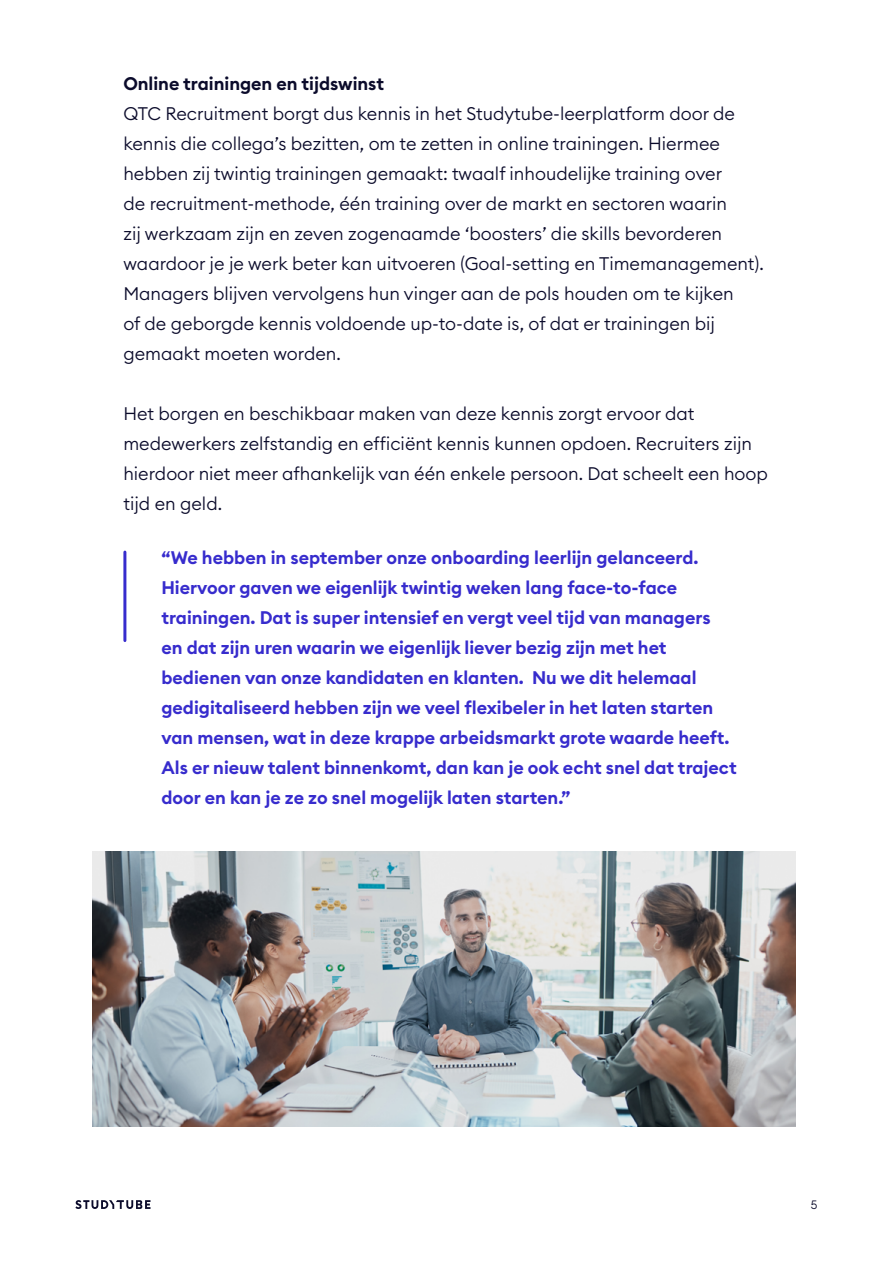
<style>
.page{position:relative;width:893px;height:1263px;background:#fff}
.page>*{position:absolute;margin:0;border:0;box-sizing:border-box;transform-origin:0 0}
.t1{font:300 18px/30px "Euclid Circular B";color:#0b0b2b}
.t2{font:600 18px/30px "Euclid Circular B";color:#372ccd}
.t3{font:600 18px "Euclid Circular B";color:#0b0b2b}
.t4{font:300 12px "Euclid Circular B";color:#0b0b2b}
</style>
<div class="page">
<svg style="left:75px;top:1200px;width:75px;height:9px"></svg>
<hr style="left:123px;top:552px;width:3px;height:88px;background:#372ccd">
<img style="left:92px;top:851px;width:703px;height:275px">
<p class="t3" style="left:123px;top:72px;width:262px">Online trainingen en tijdswinst</p>
<p class="t1" style="left:123px;top:99px;width:642px">QTC Recruitment borgt dus kennis in het Studytube-leerplatform door de kennis die collega’s bezitten, om te zetten in online trainingen. Hiermee hebben zij twintig trainingen gemaakt: twaalf inhoudelijke training over<br>de recruitment-methode, één training over de markt en sectoren waarin<br>zij werkzaam zijn en zeven zogenaamde ‘boosters’ die skills bevorderen waardoor je je werk beter kan uitvoeren (Goal-setting en Timemanagement).<br>Managers blijven vervolgens hun vinger aan de pols houden om te kijken<br>of de geborgde kennis voldoende up-to-date is, of dat er trainingen bij gemaakt moeten worden.</p>
<p class="t1" style="left:123px;top:399px;width:646px">Het borgen en beschikbaar maken van deze kennis zorgt ervoor dat medewerkers zelfstandig en efficiënt kennis kunnen opdoen. Recruiters zijn hierdoor niet meer afhankelijk van één enkele persoon. Dat scheelt een hoop tijd en geld.</p>
<p class="t2" style="left:161px;top:542px;width:577px">“We hebben in september onze onboarding leerlijn gelanceerd.<br>Hiervoor gaven we eigenlijk twintig weken lang face-to-face trainingen. Dat is super intensief en vergt veel tijd van managers<br>en dat zijn uren waarin we eigenlijk liever bezig zijn met het bedienen van onze kandidaten en klanten. Nu we dit helemaal gedigitaliseerd hebben zijn we veel flexibeler in het laten starten van mensen, wat in deze krappe arbeidsmarkt grote waarde heeft.<br>Als er nieuw talent binnenkomt, dan kan je ook echt snel dat traject door en kan je ze zo snel mogelijk laten starten.”</p>
<p class="t4" style="left:811px;top:1197px;width:8px">5</p>
</div>
